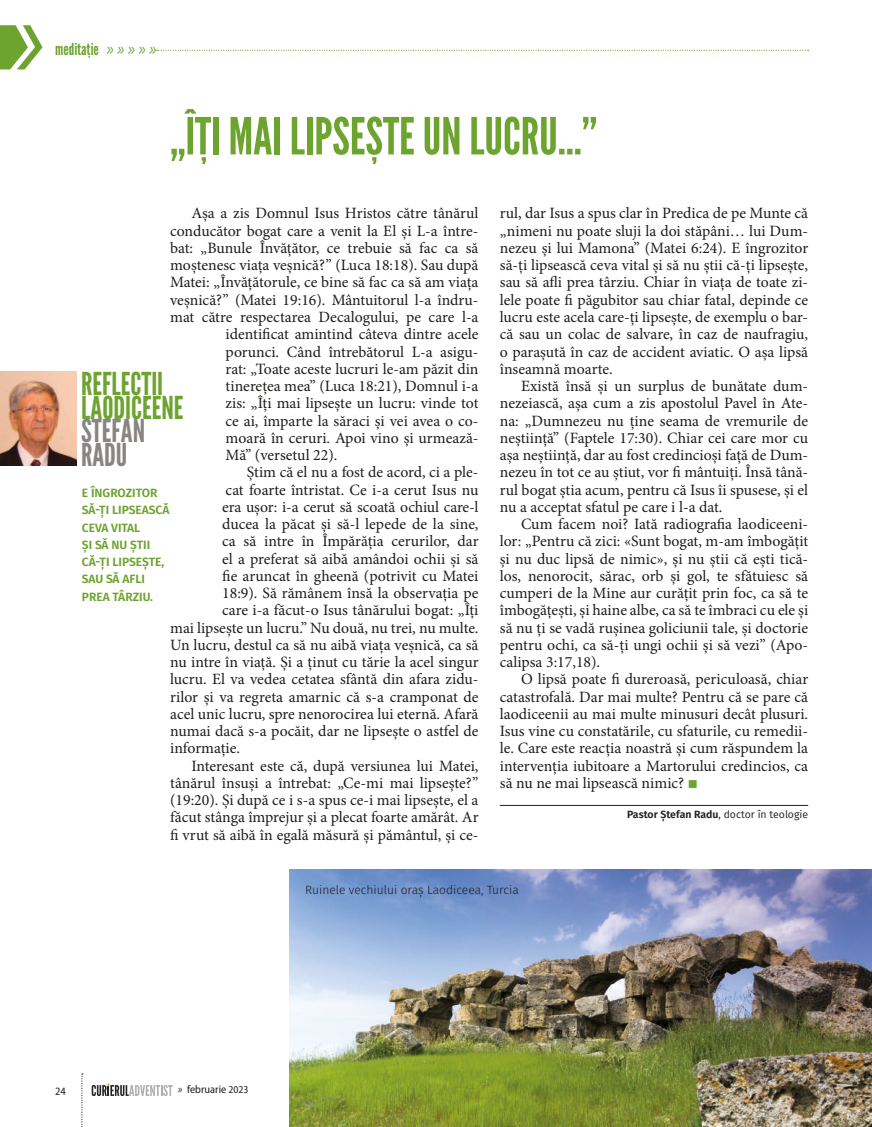
<style>
.page{position:relative;width:872px;height:1127px;background:#fff}
.page>*{position:absolute;margin:0;border:0;box-sizing:border-box;transform-origin:0 0}
.t1{font:51px "League Gothic";color:#6da42f}
.t2{font:31.5px/23.7px "League Gothic";color:#6da42f}
.t3{font:31.5px/23.7px "League Gothic";color:#898584}
.t4{font:16.5px "League Gothic";color:#6da42f}
.t5{font:15.75px/17.2px "Minion Pro";color:#1d1d1b;text-align:justify}
.t6{font:600 12px/17.2px "Fira Sans";color:#6da42f}
.t7{font:300 12px "Fira Sans";color:#1d1d1b}
.t8{font:semi-condensed 11.25px "Myriad Pro";color:#1d1d1b}
.t9{font:10.5px "Fira Sans";color:#1d1d1b}
.s1{font-family:"Koz Go Pr 6 N"}
.s2{color:#6da42f}
.s3{font-weight:600}
.s4{font-family:"Koz Go Pr 6 N";font-stretch:normal;font-size:10.5px}
.s5{font-size:10.5px}
</style>
<div class="page">
<svg style="left:81px;top:1073px;width:2px;height:54px"></svg>
<svg style="left:92px;top:1083px;width:81px;height:13px"></svg>
<hr style="left:500px;top:805px;width:308px;height:1px;background:#1d1d1b">
<img style="left:0;top:372px;width:76px;height:93px">
<svg style="left:156px;top:50px;width:652px;height:1px"></svg>
<svg style="left:0;top:25px;width:43px;height:44px"></svg>
<img style="left:289px;top:870px;width:583px;height:257px">
<p class="t4" style="left:55px;top:40px;width:103px">meditație <span class="s1">» » » » »</span></p>
<h1 class="t1" style="left:170px;top:106px;width:429px">„ÎȚI MAI LIPSEŞTE UN LUCRU…”</h1>
<p class="t5" style="left:191px;top:205px;width:289px">Așa a zis Domnul Isus Hristos către tânărul</p>
<p class="t5" style="left:170px;top:222px;width:310px">conducător bogat care a venit la El și L-a între-</p>
<p class="t5" style="left:170px;top:239px;width:310px">bat: „Bunule Învățător, ce trebuie să fac ca să</p>
<p class="t5" style="left:170px;top:257px;width:310px">moștenesc viața veșnică?” (Luca 18:18). Sau după</p>
<p class="t5" style="left:170px;top:274px;width:310px">Matei: „Învățătorule, ce bine să fac ca să am viața</p>
<p class="t5" style="left:170px;top:291px;width:310px">veșnică?” (Matei 19:16). Mântuitorul l-a îndru-</p>
<p class="t5" style="left:170px;top:308px;width:310px">mat către respectarea Decalogului, pe care l-a</p>
<p class="t5" style="left:226px;top:326px;width:254px">identificat amintind câteva dintre acele</p>
<p class="t5" style="left:226px;top:343px;width:254px">porunci. Când întrebătorul L-a asigu-</p>
<p class="t5" style="left:226px;top:360px;width:254px">rat: „Toate aceste lucruri le-am păzit din</p>
<p class="t5" style="left:226px;top:377px;width:254px">tinerețea mea” (Luca 18:21), Domnul i-a</p>
<p class="t5" style="left:226px;top:395px;width:254px">zis: „Îți mai lipsește un lucru: vinde tot</p>
<p class="t5" style="left:226px;top:412px;width:254px">ce ai, împarte la săraci și vei avea o co-</p>
<p class="t5" style="left:226px;top:429px;width:254px">moară în ceruri. Apoi vino și urmează-</p>
<p class="t5" style="left:226px;top:446px;width:113px">Mă” (versetul 22).</p>
<p class="t5" style="left:247px;top:464px;width:233px">Știm că el nu a fost de acord, ci a ple-</p>
<p class="t5" style="left:226px;top:481px;width:254px">cat foarte întristat. Ce i-a cerut Isus nu</p>
<p class="t5" style="left:222px;top:498px;width:258px">era ușor: i-a cerut să scoată ochiul care-l</p>
<p class="t5" style="left:222px;top:515px;width:258px">ducea la păcat și să-l lepede de la sine,</p>
<p class="t5" style="left:222px;top:533px;width:258px">ca să intre în Împărăția cerurilor, dar</p>
<p class="t5" style="left:222px;top:550px;width:258px">el a preferat să aibă amândoi ochii și să</p>
<p class="t5" style="left:222px;top:567px;width:258px">fie aruncat în gheenă (potrivit cu Matei</p>
<p class="t5" style="left:222px;top:584px;width:258px">18:9). Să rămânem însă la observația pe</p>
<p class="t5" style="left:222px;top:602px;width:258px">care i-a făcut-o Isus tânărului bogat: „Îți</p>
<p class="t5" style="left:170px;top:619px;width:310px">mai lipsește un lucru.” Nu două, nu trei, nu multe.</p>
<p class="t5" style="left:170px;top:636px;width:310px">Un lucru, destul ca să nu aibă viața veșnică, ca să</p>
<p class="t5" style="left:170px;top:653px;width:310px">nu intre în viață. Și a ținut cu tărie la acel singur</p>
<p class="t5" style="left:170px;top:671px;width:310px">lucru. El va vedea cetatea sfântă din afara zidu-</p>
<p class="t5" style="left:170px;top:688px;width:310px">rilor și va regreta amarnic că s-a cramponat de</p>
<p class="t5" style="left:170px;top:705px;width:310px">acel unic lucru, spre nenorocirea lui eternă. Afară</p>
<p class="t5" style="left:170px;top:722px;width:310px">numai dacă s-a pocăit, dar ne lipsește o astfel de</p>
<p class="t5" style="left:170px;top:740px;width:71px">informație.</p>
<p class="t5" style="left:191px;top:757px;width:289px">Interesant este că, după versiunea lui Matei,</p>
<p class="t5" style="left:170px;top:774px;width:310px">tânărul însuși a întrebat: „Ce-mi mai lipsește?”</p>
<p class="t5" style="left:170px;top:791px;width:310px">(19:20). Și după ce i s-a spus ce-i mai lipsește, el a</p>
<p class="t5" style="left:170px;top:809px;width:310px">făcut stânga împrejur și a plecat foarte amărât. Ar</p>
<p class="t5" style="left:170px;top:826px;width:310px">fi vrut să aibă în egală măsură și pământul, și ce-</p>
<h2 class="t2" style="left:81px;top:372px;width:104px">REFLECȚII<br>LAODICEENE</h2>
<h2 class="t3" style="left:81px;top:419px;width:66px">STEFAN<br>RADU</h2>
<p class="t6" style="left:82px;top:484px;width:89px">E ÎNGROZITOR<br>SĂ-ȚI LIPSEASCĂ<br>CEVA VITAL<br>ȘI SĂ NU ȘTII<br>CĂ-ȚI LIPSEȘTE,<br>SAU SĂ AFLI<br>PREA TÂRZIU.</p>
<p class="t5" style="left:500px;top:205px;width:310px">rul, dar Isus a spus clar în Predica de pe Munte că „nimeni nu poate sluji la doi stăpâni… lui Dum&shy;nezeu și lui Mamona” (Matei 6:24). E îngrozitor să-ți lipsească ceva vital și să nu știi că-ți lipsește, sau să afli prea târziu. Chiar în viața de toate zi&shy;lele poate fi păgubitor sau chiar fatal, depinde ce lucru este acela care-ți lipsește, de exemplu o bar&shy;că sau un colac de salvare, în caz de naufragiu, o parașută în caz de accident aviatic. O așa lipsă înseamnă moarte.</p>
<p class="t5" style="left:500px;top:377px;width:310px;text-indent:21px">Există însă și un surplus de bunătate dum&shy;nezeiască, așa cum a zis apostolul Pavel în Ate&shy;na: „Dumnezeu nu ține seama de vremurile de neștiință” (Faptele 17:30). Chiar cei care mor cu așa neștiință, dar au fost credincioși față de Dum&shy;nezeu în tot ce au știut, vor fi mântuiți. Însă tână&shy;rul bogat știa acum, pentru că Isus îi spusese, și el nu a acceptat sfatul pe care i l-a dat.</p>
<p class="t5" style="left:500px;top:515px;width:310px;text-indent:21px">Cum facem noi? Iată radiografia laodiceeni&shy;lor: „Pentru că zici: «Sunt bogat, m-am îmbogățit și nu duc lipsă de nimic», și nu știi că ești tică&shy;los, nenorocit, sărac, orb și gol, te sfătuiesc să cumperi de la Mine aur curățit prin foc, ca să te îmbogățești, și haine albe, ca să te îmbraci cu ele și să nu ți se vadă rușinea goliciunii tale, și doctorie pentru ochi, ca să-ți ungi ochii și să vezi” (Apo&shy;calipsa 3:17,18).</p>
<p class="t5" style="left:500px;top:671px;width:310px;text-indent:21px">O lipsă poate fi dureroasă, periculoasă, chiar catastrofală. Dar mai multe? Pentru că se pare că laodiceenii au mai multe minusuri decât plusuri.<br>Isus vine cu constatările, cu sfaturile, cu remedii&shy;le. Care este reacția noastră și cum răspundem la intervenția iubitoare a Martorului credincios, ca să nu ne mai lipsească nimic? <span class="s2">■</span></p>
<p class="t9" style="left:627px;top:807px;width:183px"><span class="s3">Pastor Ștefan Radu</span>, doctor în teologie</p>
<p class="t7" style="left:305px;top:881px;width:215px">Ruinele vechiului oraș Laodiceea, Turcia</p>
<p class="t8" style="left:55px;top:1085px;width:12px">24</p>
<p class="t8" style="left:178px;top:1083px;width:72px"><span class="s4">»</span> februarie <span class="s5">2023</span></p>
</div>
